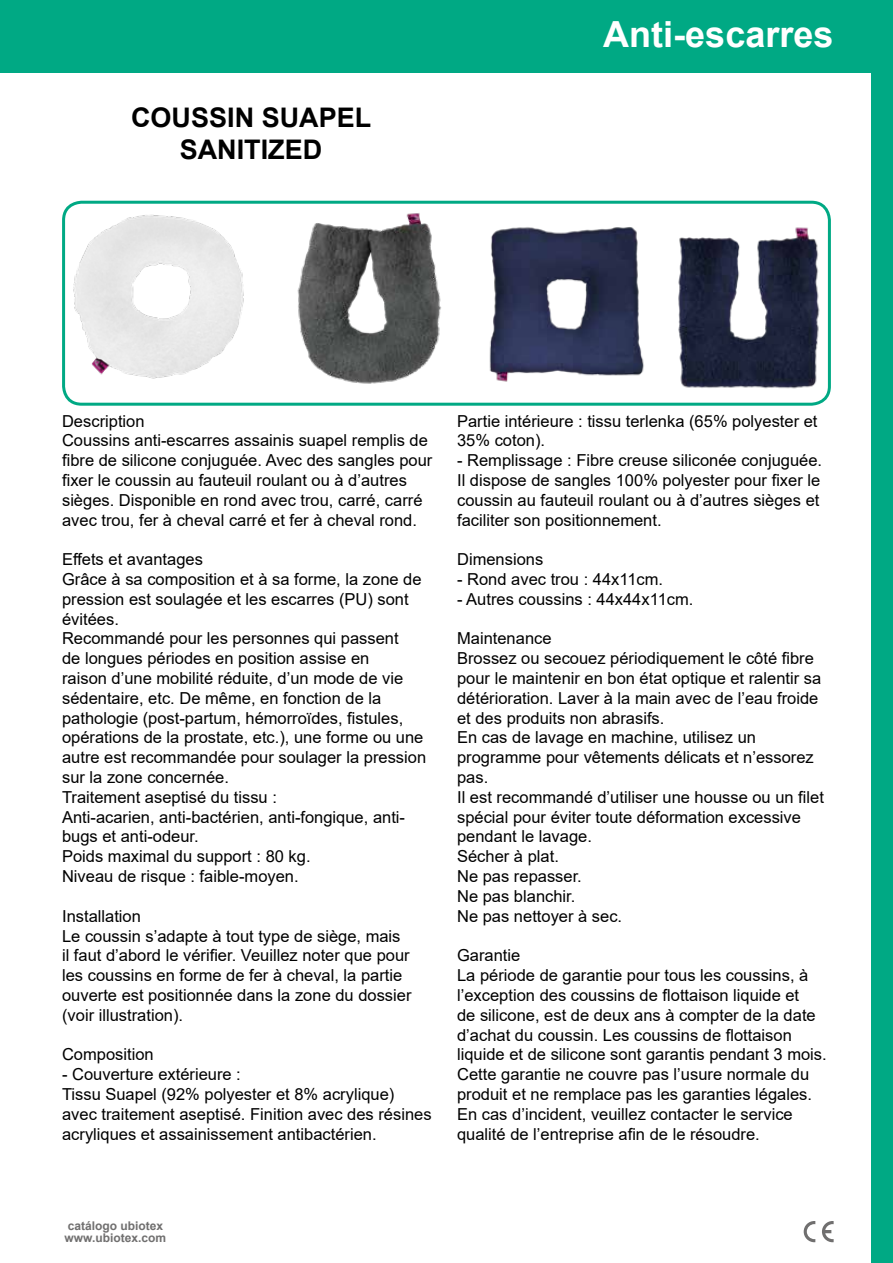
<style>
.page{position:relative;width:893px;height:1263px;background:#fff}
.page>*{position:absolute;margin:0;border:0;box-sizing:border-box;transform-origin:0 0}
.t1{font:700 36px "Arial";color:#fff}
.t2{font:700 27px/32.4px "Arial";color:#000;text-align:center}
.t3{font:16.5px/19.8px "Arial";color:#000}
.t4{font:700 12px/12px "Arial";color:#706f6f}
</style>
<div class="page">
<div style="left:0;top:0;width:893px;height:72px;background:#00a984"></div>
<svg style="left:804px;top:1221px;width:11px;height:21px"></svg>
<svg style="left:822px;top:1221px;width:12px;height:21px"></svg>
<div style="left:872px;top:0;width:21px;height:1263px;background:#00a984"></div>
<img style="left:66px;top:210px;width:178px;height:169px">
<img style="left:297px;top:213px;width:144px;height:171px">
<img style="left:489px;top:227px;width:155px;height:155px">
<img style="left:678px;top:227px;width:148px;height:169px">
<div style="left:62px;top:201px;width:769px;height:205px;border:3px solid #00a984;border-radius:18px"></div>
<h2 class="t2" style="left:131px;top:101px;width:242px">COUSSIN SUAPEL<br>SANITIZED</h2>
<h1 class="t1" style="left:603px;top:9px;width:232px">Anti-escarres</h1>
<p class="t3" style="left:62px;top:411px;width:372px">Description<br>Coussins anti-escarres assainis suapel remplis de fibre de silicone conjuguée. Avec des sangles pour fixer le coussin au fauteuil roulant ou à d’autres sièges. Disponible en rond avec trou, carré, carré avec trou, fer à cheval carré et fer à cheval rond.</p>
<p class="t3" style="left:62px;top:549px;width:366px">Effets et avantages<br>Grâce à sa composition et à sa forme, la zone de pression est soulagée et les escarres (PU) sont évitées.<br>Recommandé pour les personnes qui passent<br>de longues périodes en position assise en<br>raison d’une mobilité réduite, d’un mode de vie sédentaire, etc. De même, en fonction de la pathologie (post-partum, hémorroïdes, fistules, opérations de la prostate, etc.), une forme ou une autre est recommandée pour soulager la pression sur la zone concernée.<br>Traitement aseptisé du tissu :<br>Anti-acarien, anti-bactérien, anti-fongique, anti&shy;bugs et anti-odeur.<br>Poids maximal du support : 80 kg.<br>Niveau de risque : faible-moyen.</p>
<p class="t3" style="left:62px;top:906px;width:351px">Installation<br>Le coussin s’adapte à tout type de siège, mais il faut d’abord le vérifier. Veuillez noter que pour les coussins en forme de fer à cheval, la partie ouverte est positionnée dans la zone du dossier (voir illustration).</p>
<p class="t3" style="left:62px;top:1044px;width:93px">Composition</p>
<p class="t3" style="left:62px;top:1064px;width:371px">- Couverture extérieure :<br>Tissu Suapel (92% polyester et 8% acrylique) avec traitement aseptisé. Finition avec des résines acryliques et assainissement antibactérien.</p>
<p class="t3" style="left:457px;top:411px;width:362px">Partie intérieure : tissu terlenka (65% polyester et<br>35% coton).</p>
<p class="t3" style="left:457px;top:450px;width:366px">- Remplissage : Fibre creuse siliconée conjuguée.<br>Il dispose de sangles 100% polyester pour fixer le coussin au fauteuil roulant ou à d’autres sièges et faciliter son positionnement.</p>
<p class="t3" style="left:457px;top:549px;width:88px">Dimensions</p>
<p class="t3" style="left:457px;top:569px;width:208px">- Rond avec trou : 44x11cm.</p>
<p class="t3" style="left:457px;top:589px;width:238px">- Autres coussins : 44x44x11cm.</p>
<p class="t3" style="left:457px;top:629px;width:368px">Maintenance<br>Brossez ou secouez périodiquement le côté fibre pour le maintenir en bon état optique et ralentir sa détérioration. Laver à la main avec de l’eau froide et des produits non abrasifs.<br>En cas de lavage en machine, utilisez un programme pour vêtements délicats et n’essorez pas.<br>Il est recommandé d’utiliser une housse ou un filet spécial pour éviter toute déformation excessive pendant le lavage.<br>Sécher à plat.<br>Ne pas repasser.<br>Ne pas blanchir.<br>Ne pas nettoyer à sec.</p>
<p class="t3" style="left:457px;top:945px;width:371px">Garantie<br>La période de garantie pour tous les coussins, à l’exception des coussins de flottaison liquide et<br>de silicone, est de deux ans à compter de la date d’achat du coussin. Les coussins de flottaison liquide et de silicone sont garantis pendant 3 mois.<br>Cette garantie ne couvre pas l’usure normale du produit et ne remplace pas les garanties légales.<br>En cas d’incident, veuillez contacter le service qualité de l’entreprise afin de le résoudre.</p>
<p class="t4" style="left:65px;top:1219px;width:103px">catálogo ubiotex www.ubiotex.com</p>
</div>
